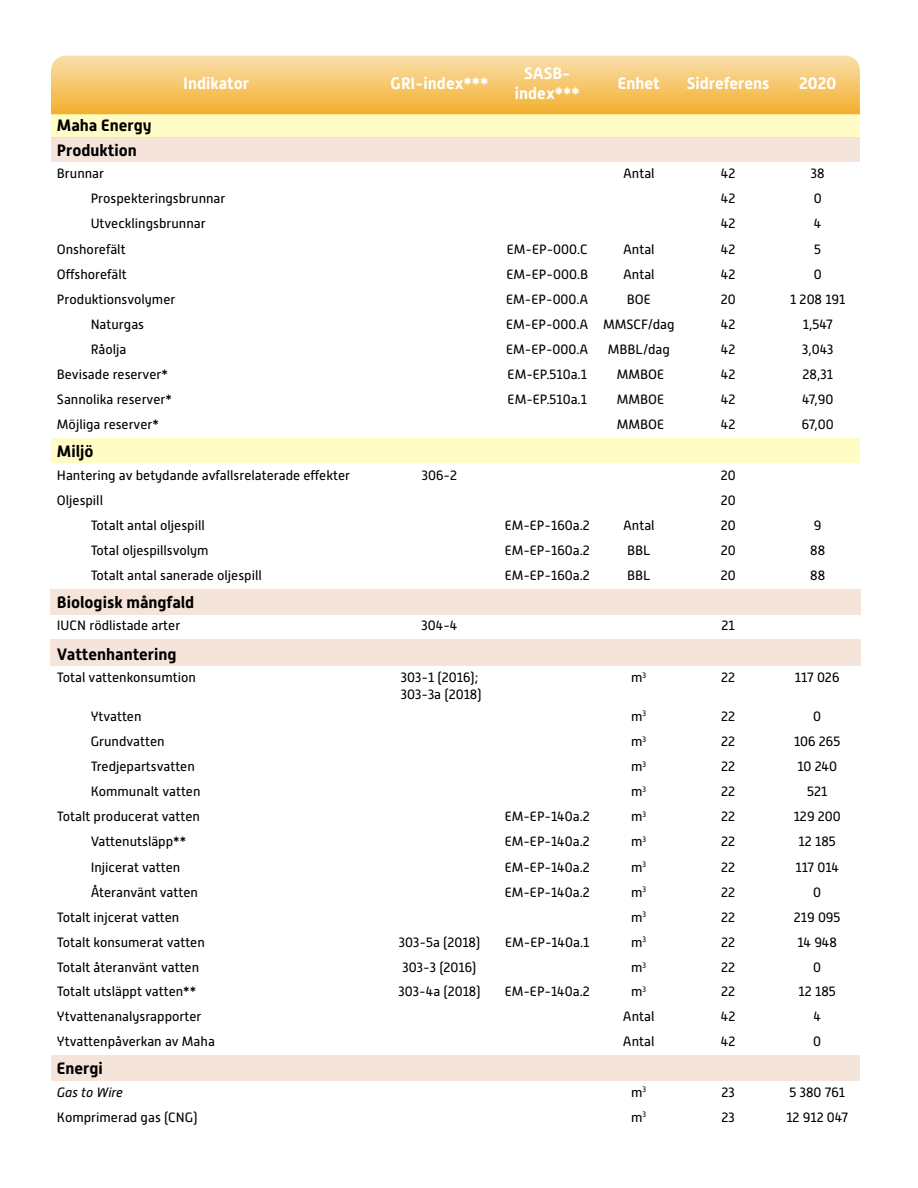
<style>
.page{position:relative;width:918px;height:1188px;background:#fff}
.page>*{position:absolute;margin:0;border:0;box-sizing:border-box;transform-origin:0 0}
.t1{font:700 16.5px/24.6px "Alwyn New";color:#000}
.t2{font:700 16.5px/19.8px "Alwyn New";color:#fff;text-align:center}
.t3{font:13.5px/16.2px "Alwyn New";color:#000}
.t4{font:italic 13.5px "Alwyn New";color:#000}
</style>
<div class="page">
<div style="left:51px;top:114px;width:809px;height:24px;background:#fffcc5"></div>
<div style="left:51px;top:138px;width:809px;height:24px;background:#f5e4da"></div>
<div style="left:51px;top:439px;width:809px;height:24px;background:#fffcc5"></div>
<svg style="left:51px;top:56px;width:809px;height:58px;background:#f6c76c"></svg>
<div style="left:51px;top:589px;width:810px;height:25px;background:#f5e4da"></div>
<div style="left:51px;top:639px;width:810px;height:27px;background:#f5e4da"></div>
<div style="left:51px;top:1055px;width:809px;height:25px;background:#f5e4da"></div>
<p class="t2" style="left:183px;top:74px;width:67px">Indikator</p>
<p class="t2" style="left:391px;top:74px;width:99px">GRI-index***</p>
<p class="t2" style="left:515px;top:64px;width:66px">SASB&shy;index***</p>
<p class="t2" style="left:618px;top:74px;width:43px">Enhet</p>
<p class="t2" style="left:687px;top:74px;width:84px">Sidreferens</p>
<p class="t2" style="left:799px;top:74px;width:39px">2020</p>
<p class="t1" style="left:57px;top:113px;width:96px">Maha Energy<br>Produktion</p>
<p class="t3" style="left:57px;top:166px;width:49px">Brunnar</p>
<p class="t3" style="left:623px;top:166px;width:33px">Antal</p>
<p class="t3" style="left:721px;top:166px;width:16px">42</p>
<p class="t3" style="left:811px;top:166px;width:15px">38</p>
<p class="t3" style="left:91px;top:191px;width:136px">Prospekteringsbrunnar</p>
<p class="t3" style="left:721px;top:191px;width:16px">42</p>
<p class="t3" style="left:814px;top:191px;width:9px">0</p>
<p class="t3" style="left:91px;top:216px;width:117px">Utvecklingsbrunnar</p>
<p class="t3" style="left:721px;top:216px;width:16px">42</p>
<p class="t3" style="left:814px;top:216px;width:9px">4</p>
<p class="t3" style="left:57px;top:241px;width:70px">Onshorefält</p>
<p class="t3" style="left:507px;top:241px;width:83px">EM-EP-000.C</p>
<p class="t3" style="left:623px;top:241px;width:33px">Antal</p>
<p class="t3" style="left:721px;top:241px;width:16px">42</p>
<p class="t3" style="left:814px;top:241px;width:9px">5</p>
<p class="t3" style="left:57px;top:266px;width:71px">Offshorefält</p>
<p class="t3" style="left:507px;top:266px;width:83px">EM-EP-000.B</p>
<p class="t3" style="left:623px;top:266px;width:33px">Antal</p>
<p class="t3" style="left:721px;top:266px;width:16px">42</p>
<p class="t3" style="left:814px;top:266px;width:9px">0</p>
<p class="t3" style="left:57px;top:291px;width:120px">Produktionsvolymer</p>
<p class="t3" style="left:506px;top:291px;width:84px">EM-EP-000.A</p>
<p class="t3" style="left:627px;top:291px;width:25px">BOE</p>
<p class="t3" style="left:721px;top:291px;width:16px">20</p>
<p class="t3" style="left:790px;top:291px;width:57px">1 208 191</p>
<p class="t3" style="left:91px;top:316px;width:55px">Naturgas</p>
<p class="t3" style="left:506px;top:316px;width:170px">EM-EP-000.A MMSCF/dag</p>
<p class="t3" style="left:721px;top:316px;width:16px">42</p>
<p class="t3" style="left:803px;top:316px;width:31px">1,547</p>
<p class="t3" style="left:91px;top:341px;width:37px">Råolja</p>
<p class="t3" style="left:506px;top:341px;width:84px">EM-EP-000.A</p>
<p class="t3" style="left:608px;top:341px;width:64px">MBBL/dag</p>
<p class="t3" style="left:721px;top:341px;width:16px">42</p>
<p class="t3" style="left:802px;top:341px;width:33px">3,043</p>
<p class="t3" style="left:57px;top:366px;width:112px">Bevisade reserver*</p>
<p class="t3" style="left:508px;top:366px;width:81px">EM-EP.510a.1</p>
<p class="t3" style="left:617px;top:366px;width:49px">MMBOE</p>
<p class="t3" style="left:721px;top:366px;width:16px">42</p>
<p class="t3" style="left:803px;top:366px;width:32px">28,31</p>
<p class="t3" style="left:57px;top:392px;width:116px">Sannolika reserver*</p>
<p class="t3" style="left:508px;top:392px;width:81px">EM-EP.510a.1</p>
<p class="t3" style="left:617px;top:392px;width:49px">MMBOE</p>
<p class="t3" style="left:721px;top:392px;width:16px">42</p>
<p class="t3" style="left:802px;top:392px;width:33px">47,90</p>
<p class="t3" style="left:57px;top:417px;width:103px">Möjliga reserver*</p>
<p class="t3" style="left:617px;top:417px;width:49px">MMBOE</p>
<p class="t3" style="left:721px;top:417px;width:16px">42</p>
<p class="t3" style="left:802px;top:417px;width:34px">67,00</p>
<p class="t1" style="left:57px;top:439px;width:38px">Miljö</p>
<p class="t3" style="left:57px;top:467px;width:295px">Hantering av betydande avfallsrelaterade effekter</p>
<p class="t3" style="left:422px;top:467px;width:37px">306-2</p>
<p class="t3" style="left:721px;top:467px;width:16px">20</p>
<p class="t3" style="left:57px;top:492px;width:48px">Oljespill</p>
<p class="t3" style="left:721px;top:492px;width:16px">20</p>
<p class="t3" style="left:91px;top:517px;width:116px">Totalt antal oljespill</p>
<p class="t3" style="left:505px;top:517px;width:87px">EM-EP-160a.2</p>
<p class="t3" style="left:623px;top:517px;width:33px">Antal</p>
<p class="t3" style="left:721px;top:517px;width:16px">20</p>
<p class="t3" style="left:814px;top:517px;width:9px">9</p>
<p class="t3" style="left:91px;top:542px;width:120px">Total oljespillsvolym</p>
<p class="t3" style="left:505px;top:542px;width:87px">EM-EP-160a.2</p>
<p class="t3" style="left:627px;top:542px;width:25px">BBL</p>
<p class="t3" style="left:721px;top:542px;width:16px">20</p>
<p class="t3" style="left:810px;top:542px;width:16px">88</p>
<p class="t3" style="left:91px;top:567px;width:173px">Totalt antal sanerade oljespill</p>
<p class="t3" style="left:505px;top:567px;width:87px">EM-EP-160a.2</p>
<p class="t3" style="left:627px;top:567px;width:25px">BBL</p>
<p class="t3" style="left:721px;top:567px;width:16px">20</p>
<p class="t3" style="left:810px;top:567px;width:16px">88</p>
<p class="t1" style="left:57px;top:590px;width:139px">Biologisk mångfald</p>
<p class="t3" style="left:57px;top:618px;width:125px">IUCN rödlistade arter</p>
<p class="t3" style="left:421px;top:618px;width:38px">304-4</p>
<p class="t3" style="left:722px;top:618px;width:15px">21</p>
<p class="t1" style="left:57px;top:642px;width:121px">Vattenhantering</p>
<p class="t3" style="left:57px;top:670px;width:140px">Total vattenkonsumtion</p>
<p class="t3" style="left:401px;top:670px;width:82px">303-1 (2016);<br>303-3a (2018)</p>
<p class="t3" style="left:631px;top:670px;width:17px">m<sup>3</sup></p>
<p class="t3" style="left:721px;top:670px;width:16px">22</p>
<p class="t3" style="left:795px;top:670px;width:46px">117 026</p>
<p class="t3" style="left:91px;top:708px;width:52px">Ytvatten</p>
<p class="t3" style="left:631px;top:708px;width:17px">m<sup>3</sup></p>
<p class="t3" style="left:721px;top:708px;width:16px">22</p>
<p class="t3" style="left:813px;top:708px;width:9px">0</p>
<p class="t3" style="left:91px;top:733px;width:75px">Grundvatten</p>
<p class="t3" style="left:631px;top:733px;width:17px">m<sup>3</sup></p>
<p class="t3" style="left:721px;top:733px;width:16px">22</p>
<p class="t3" style="left:794px;top:733px;width:48px">106 265</p>
<p class="t3" style="left:91px;top:758px;width:106px">Tredjepartsvatten</p>
<p class="t3" style="left:631px;top:758px;width:17px">m<sup>3</sup></p>
<p class="t3" style="left:721px;top:758px;width:16px">22</p>
<p class="t3" style="left:797px;top:758px;width:41px">10 240</p>
<p class="t3" style="left:91px;top:784px;width:111px">Kommunalt vatten</p>
<p class="t3" style="left:631px;top:784px;width:17px">m<sup>3</sup></p>
<p class="t3" style="left:721px;top:784px;width:16px">22</p>
<p class="t3" style="left:807px;top:784px;width:22px">521</p>
<p class="t3" style="left:57px;top:809px;width:145px">Totalt producerat vatten</p>
<p class="t3" style="left:505px;top:809px;width:87px">EM-EP-140a.2</p>
<p class="t3" style="left:631px;top:809px;width:17px">m<sup>3</sup></p>
<p class="t3" style="left:721px;top:809px;width:16px">22</p>
<p class="t3" style="left:794px;top:809px;width:49px">129 200</p>
<p class="t3" style="left:91px;top:834px;width:97px">Vattenutsläpp**</p>
<p class="t3" style="left:505px;top:834px;width:87px">EM-EP-140a.2</p>
<p class="t3" style="left:631px;top:834px;width:17px">m<sup>3</sup></p>
<p class="t3" style="left:721px;top:834px;width:16px">22</p>
<p class="t3" style="left:799px;top:834px;width:39px">12 185</p>
<p class="t3" style="left:91px;top:859px;width:91px">Injicerat vatten</p>
<p class="t3" style="left:505px;top:859px;width:87px">EM-EP-140a.2</p>
<p class="t3" style="left:631px;top:859px;width:17px">m<sup>3</sup></p>
<p class="t3" style="left:721px;top:859px;width:16px">22</p>
<p class="t3" style="left:795px;top:859px;width:45px">117 014</p>
<p class="t3" style="left:91px;top:884px;width:109px">Återanvänt vatten</p>
<p class="t3" style="left:505px;top:884px;width:87px">EM-EP-140a.2</p>
<p class="t3" style="left:631px;top:884px;width:17px">m<sup>3</sup></p>
<p class="t3" style="left:721px;top:884px;width:16px">22</p>
<p class="t3" style="left:813px;top:884px;width:9px">0</p>
<p class="t3" style="left:57px;top:909px;width:124px">Totalt injcerat vatten</p>
<p class="t3" style="left:631px;top:909px;width:17px">m<sup>3</sup></p>
<p class="t3" style="left:721px;top:909px;width:16px">22</p>
<p class="t3" style="left:794px;top:909px;width:48px">219 095</p>
<p class="t3" style="left:57px;top:934px;width:149px">Totalt konsumerat vatten</p>
<p class="t3" style="left:399px;top:934px;width:83px">303-5a (2018)</p>
<p class="t3" style="left:505px;top:934px;width:86px">EM-EP-140a.1</p>
<p class="t3" style="left:631px;top:934px;width:17px">m<sup>3</sup></p>
<p class="t3" style="left:721px;top:934px;width:16px">22</p>
<p class="t3" style="left:798px;top:934px;width:41px">14 948</p>
<p class="t3" style="left:57px;top:959px;width:144px">Totalt återanvänt vatten</p>
<p class="t3" style="left:403px;top:959px;width:75px">303-3 (2016)</p>
<p class="t3" style="left:631px;top:959px;width:17px">m<sup>3</sup></p>
<p class="t3" style="left:721px;top:959px;width:16px">22</p>
<p class="t3" style="left:813px;top:959px;width:9px">0</p>
<p class="t3" style="left:57px;top:983px;width:141px">Totalt utsläppt vatten**</p>
<p class="t3" style="left:399px;top:983px;width:84px">303-4a (2018)</p>
<p class="t3" style="left:505px;top:983px;width:87px">EM-EP-140a.2</p>
<p class="t3" style="left:631px;top:983px;width:17px">m<sup>3</sup></p>
<p class="t3" style="left:721px;top:983px;width:16px">22</p>
<p class="t3" style="left:799px;top:983px;width:39px">12 185</p>
<p class="t3" style="left:57px;top:1009px;width:146px">Ytvattenanalysrapporter</p>
<p class="t3" style="left:623px;top:1009px;width:33px">Antal</p>
<p class="t3" style="left:721px;top:1009px;width:16px">42</p>
<p class="t3" style="left:813px;top:1009px;width:9px">4</p>
<p class="t3" style="left:57px;top:1034px;width:160px">Ytvattenpåverkan av Maha</p>
<p class="t3" style="left:623px;top:1034px;width:33px">Antal</p>
<p class="t3" style="left:721px;top:1034px;width:16px">42</p>
<p class="t3" style="left:813px;top:1034px;width:9px">0</p>
<p class="t1" style="left:57px;top:1056px;width:47px">Energi</p>
<p class="t4" style="left:57px;top:1084px;width:68px">Gas to Wire</p>
<p class="t3" style="left:631px;top:1084px;width:17px">m<sup>3</sup></p>
<p class="t3" style="left:721px;top:1084px;width:15px">23</p>
<p class="t3" style="left:789px;top:1084px;width:57px">5 380 761</p>
<p class="t3" style="left:57px;top:1109px;width:142px">Komprimerad gas (CNG)</p>
<p class="t3" style="left:631px;top:1109px;width:17px">m<sup>3</sup></p>
<p class="t3" style="left:721px;top:1109px;width:15px">23</p>
<p class="t3" style="left:786px;top:1109px;width:63px">12 912 047</p>
</div>
